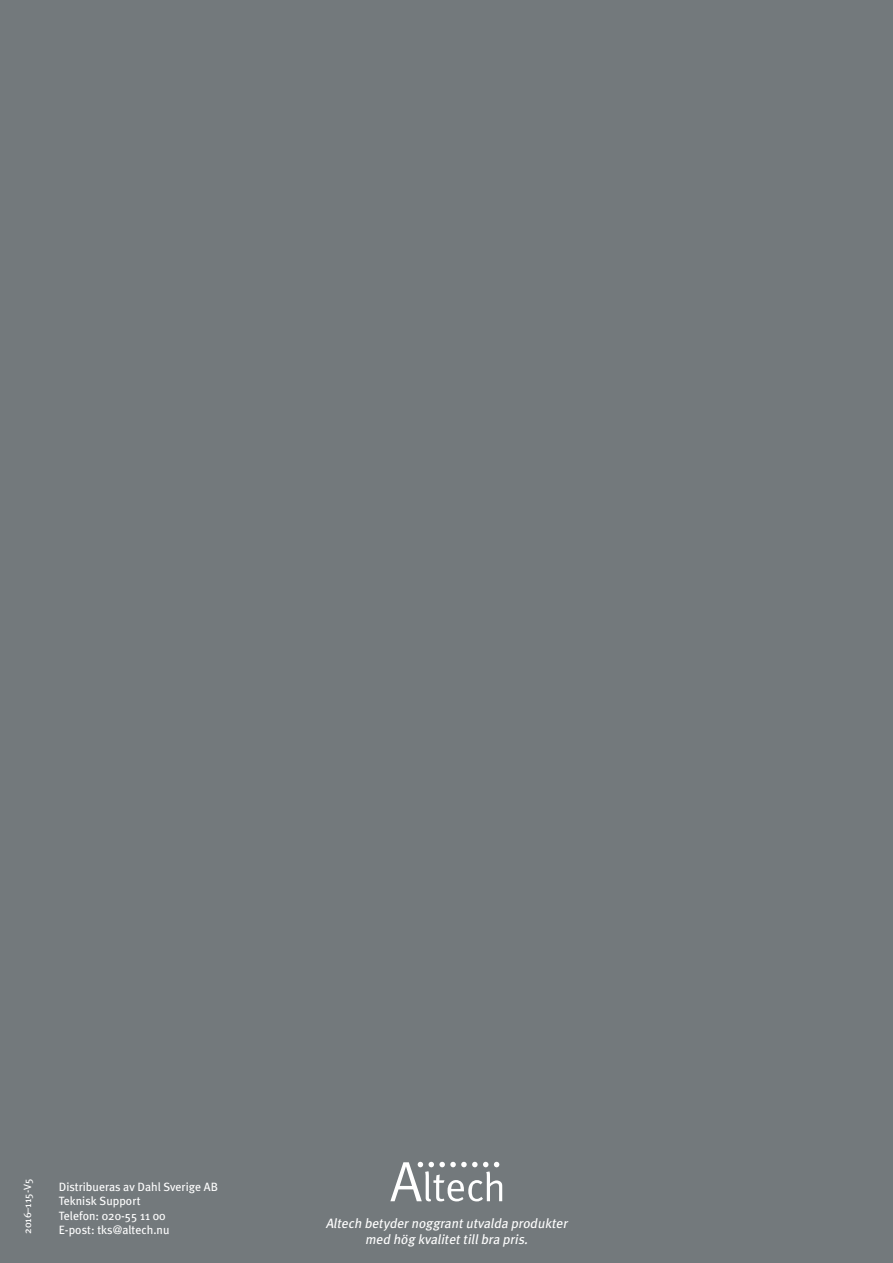
<style>
.page{position:relative;width:893px;height:1263px;background:#73797c}
.page>*{position:absolute;margin:0;border:0;box-sizing:border-box;transform-origin:0 0}
.t1{font:italic 13.5px/16.2px "Meta Plus";color:#fff;text-align:center}
.t2{font:12px/14.4px "Meta Plus";color:#fff}
.t3{font:10.5px "Meta Plus";color:#fff}
</style>
<div class="page">
<svg style="left:390px;top:1162px;width:112px;height:39px"></svg>
<p class="t3" style="left:23px;top:1234px;width:57px;rotate:-90deg">2016–115-V5</p>
<p class="t2" style="left:59px;top:1180px;width:161px">Distribueras av Dahl Sverige AB<br>Teknisk Support<br>Telefon: 020-55 11 00</p>
<p class="t2" style="left:59px;top:1223px;width:112px">E-post: tks@altech.nu</p>
<p class="t1" style="left:326px;top:1216px;width:245px">Altech betyder noggrant utvalda produkter med hög kvalitet tillbra pris.</p>
</div>
